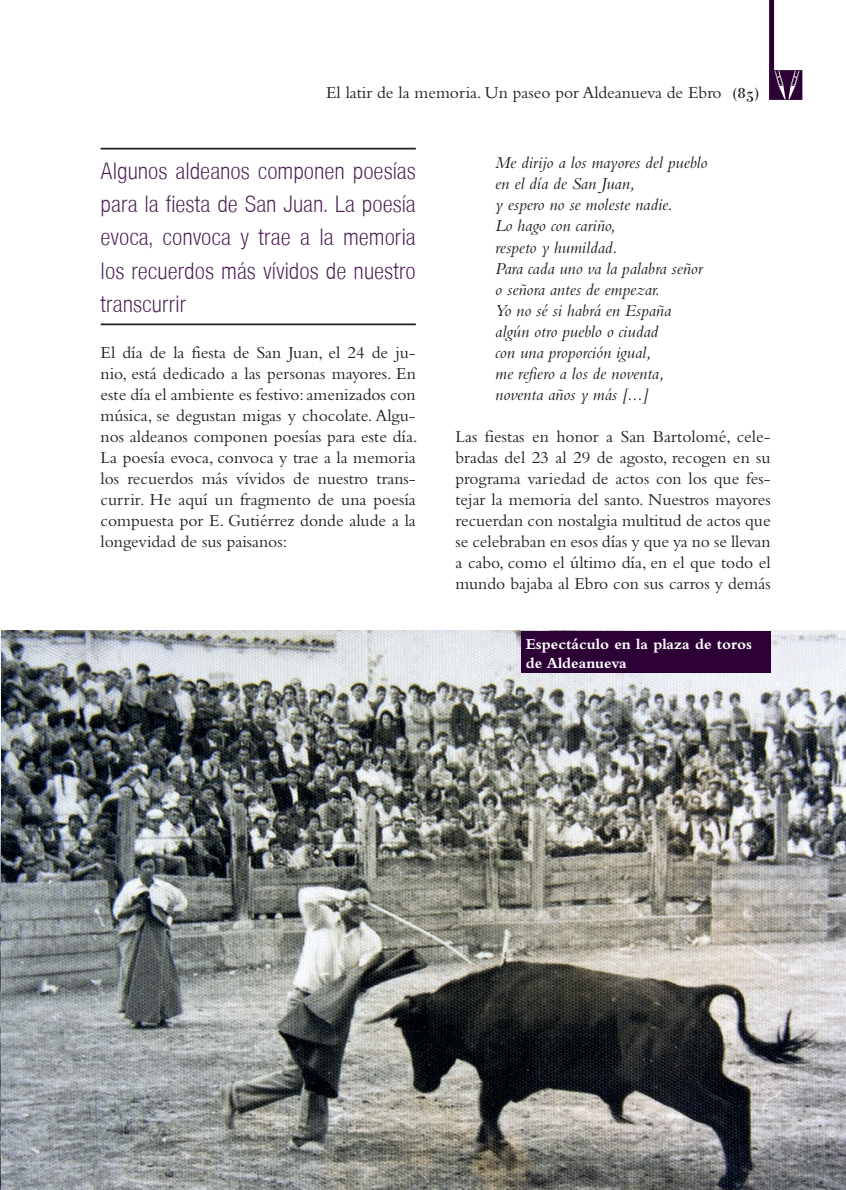
<style>
.page{position:relative;width:846px;height:1190px;background:#fff}
.page>*{position:absolute;margin:0;border:0;box-sizing:border-box;transform-origin:0 0}
.t1{font:24.5px/33.2px "Nimbus San D Ligh Cond";color:#4a1d53;text-align:justify}
.t2{font:17.5px/21px "Bembo";color:#231f20;text-align:justify}
.t3{font:italic 17.5px/21px "Bembo";color:#231f20}
.t4{font:700 15.75px/19.2px "Bembo";color:#fff}
.s1{font-family:"Katrina";font-size:15.75px}
</style>
<div class="page">
<svg style="left:769px;top:0;width:33px;height:100px"></svg>
<img style="left:0;top:630px;width:845px;height:559px">
<hr style="left:101px;top:148px;width:315px;height:1px;background:#231f20">
<hr style="left:101px;top:323px;width:315px;height:2px;background:#231f20">
<div style="left:520px;top:631px;width:250px;height:41px;background:#2d0036"></div>
<p class="t2" style="left:326px;top:82px;width:434px">El latir de la memoria. Un paseo por Aldeanueva de Ebro <span class="s1">(83)</span></p>
<h1 class="t1" style="left:101px;top:154px;width:317px">Algunos aldeanos componen poesías para la fiesta de San Juan. La poesía evoca, convoca y trae a la memoria los recuerdos más vívidos de nuestro transcurrir</h1>
<p class="t2" style="left:101px;top:341px;width:318px">El día de la fiesta de San Juan, el 24 de ju&shy;nio, está dedicado a las personas mayores. En este día el ambiente es festivo: amenizados con música, se degustan migas y chocolate. Algu&shy;nos aldeanos componen poesías para este día.<br>La poesía evoca, convoca y trae a la memoria los recuerdos más vívidos de nuestro trans&shy;currir. He aquí un fragmento de una poesía compuesta por E. Gutiérrez donde alude a la longevidad de sus paisanos:</p>
<p class="t3" style="left:495px;top:152px;width:214px">Me dirijo a los mayores del pueblo en el día de San Juan,<br>y espero no se moleste nadie.<br>Lo hago con cariño,<br>respeto y humildad.<br>Para cada uno va la palabra señor o señora antes de empezar.<br>Yo no sé si habrá en España algún otro pueblo o ciudad<br>con una proporción igual,<br>me refiero a los de noventa, noventa años y más [...]</p>
<p class="t2" style="left:455px;top:425px;width:317px">Las fiestas en honor a San Bartolomé, cele&shy;bradas del 23 al 29 de agosto, recogen en su programa variedad de actos con los que fes&shy;tejar la memoria del santo. Nuestros mayores recuerdan con nostalgia multitud de actos que se celebraban en esos días y que ya no se llevan a cabo, como el último día, en el que todo el mundo bajaba al Ebro con sus carros y demás</p>
<p class="t4" style="left:525px;top:634px;width:228px">Espectáculo en la plaza de toros de Aldeanueva</p>
</div>
